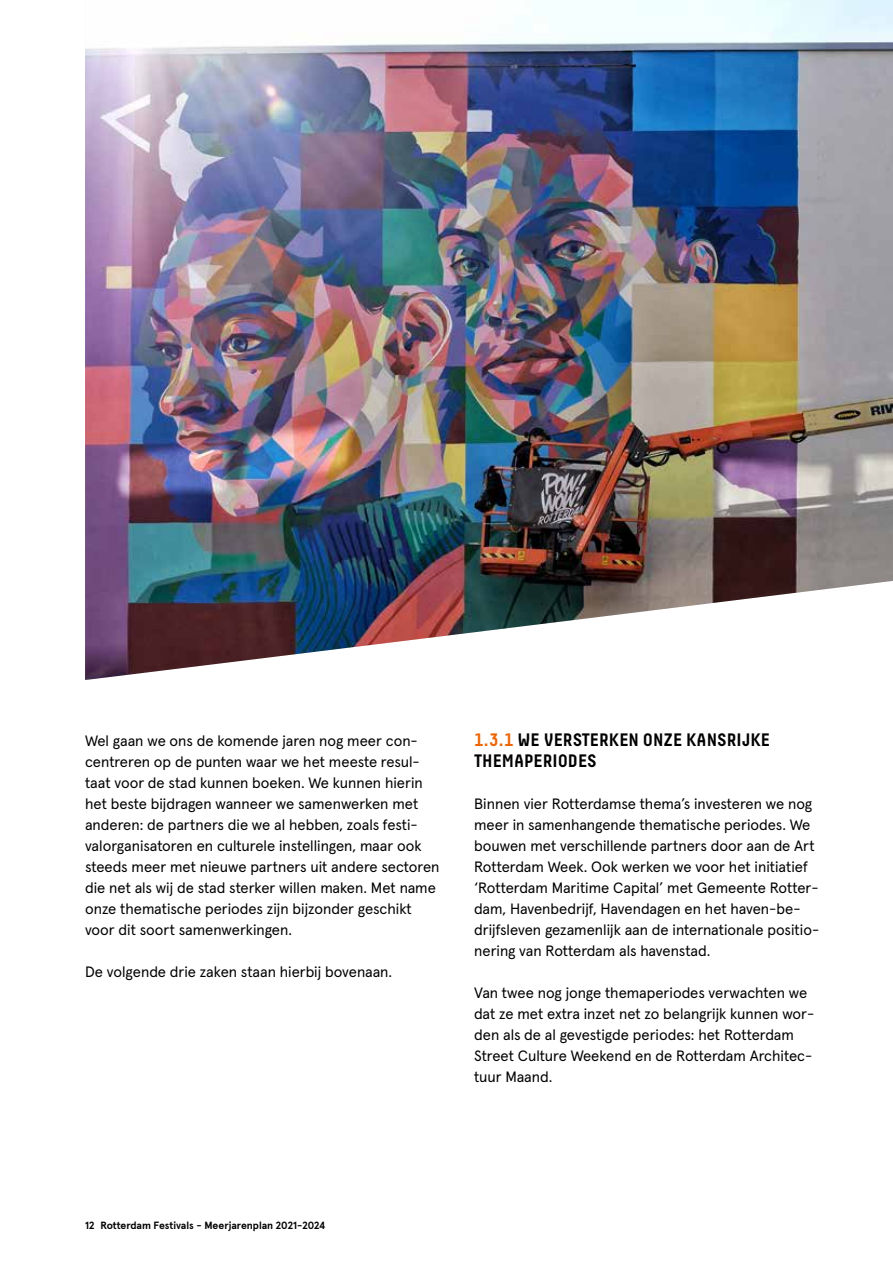
<style>
.page{position:relative;width:893px;height:1263px;background:#fff}
.page>*{position:absolute;margin:0;border:0;box-sizing:border-box;transform-origin:0 0}
.t1{font:700 18px/21px "Decima Pro";color:#000}
.t2{font:15px/21px "Apercu Pro";color:#000}
.t3{font:700 10.5px "Apercu Pro";color:#000}
.s1{color:#ec6608}
</style>
<div class="page">
<img style="left:85px;top:0;width:808px;height:680px">
<p class="t2" style="left:85px;top:729px;width:356px">Wel gaan we ons de komende jaren nog meer con&shy;centreren op de punten waar we het meeste resul&shy;taat voor de stad kunnen boeken. We kunnen hierin het beste bijdragen wanneer we samenwerken met anderen: de partners die we al hebben, zoals festi&shy;valorganisatoren en culturele instellingen, maar ook steeds meer met nieuwe partners uit andere sectoren die net als wij de stad sterker willen maken. Met name onze thematische periodes zijn bijzonder geschikt voor dit soort samenwerkingen.</p>
<p class="t2" style="left:85px;top:960px;width:309px">De volgende drie zaken staan hierbij bovenaan.</p>
<p class="t1" style="left:474px;top:729px;width:297px"><span class="s1">1.3.1</span> WE VERSTERKEN ONZE KANSRIJKE<br>THEMAPERIODES</p>
<p class="t2" style="left:474px;top:792px;width:347px">Binnen vier Rotterdamse thema’s investeren we nog meer in samenhangende thematische periodes. We bouwen met verschillende partners door aan de Art Rotterdam Week. Ook werken we voor het initiatief ‘Rotterdam Maritime Capital’ met Gemeente Rotter&shy;dam, Havenbedrijf, Havendagen en het haven-be&shy;drijfsleven gezamenlijk aan de internationale positio&shy;nering van Rotterdam als havenstad.</p>
<p class="t2" style="left:474px;top:981px;width:342px">Van twee nog jonge themaperiodes verwachten we dat ze met extra inzet net zo belangrijk kunnen wor&shy;den als de al gevestigde periodes: het Rotterdam Street Culture Weekend en de Rotterdam Architec&shy;tuur Maand.</p>
<p class="t3" style="left:85px;top:1217px;width:242px">12 Rotterdam Festivals - Meerjarenplan 2021-2024</p>
</div>
